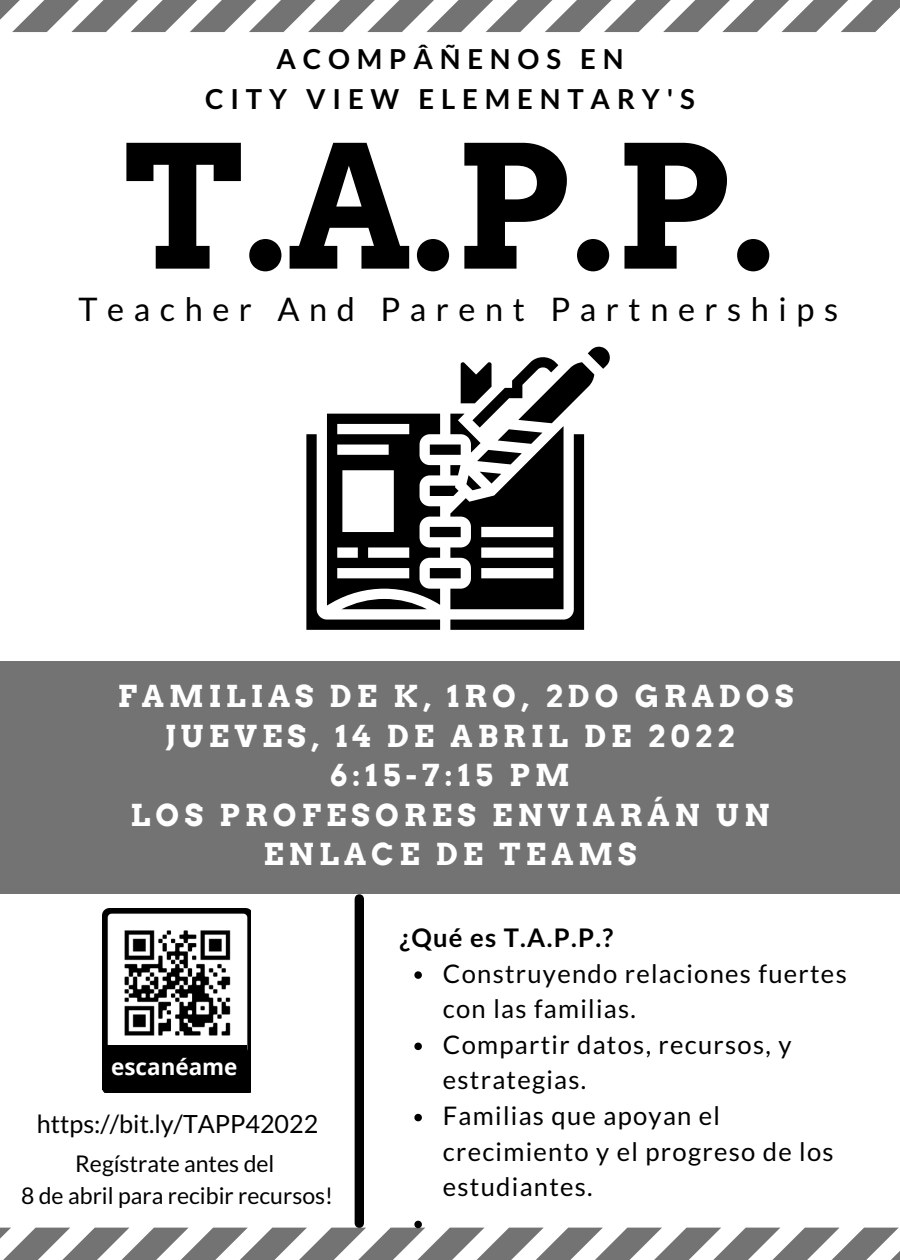
<style>
.page{position:relative;width:900px;height:1260px;background:#fff}
.page>*{position:absolute;margin:0;border:0;box-sizing:border-box;transform-origin:0 0}
.t1{font:700 170px "Arvo";color:#000}
.t2{font:32.5px "Lato";letter-spacing:.295em;color:#000}
.t3{font:700 30.25px "Arvo";letter-spacing:.17em;color:#fff}
.t4{font:700 27.5px "Lato";letter-spacing:.25em;color:#000}
.t5{font:25.5px/35.5px "Lato";letter-spacing:.05em;color:#000}
.t6{font:700 25.5px "Lato";color:#000}
.t7{font:25px "Lato";color:#000}
.t8{font:23px "Lato";color:#000}
.t9{font:700 22.5px "Open Sans";color:#fff}
</style>
<div class="page">
<svg style="left:0;top:0;width:900px;height:32px"></svg>
<div style="left:0;top:662px;width:900px;height:232px;background:#737373"></div>
<svg style="left:414px;top:971px;width:8px;height:8px"></svg>
<svg style="left:414px;top:1043px;width:8px;height:7px"></svg>
<svg style="left:414px;top:1114px;width:8px;height:7px"></svg>
<svg style="left:0;top:1221px;width:900px;height:39px"></svg>
<div style="left:355px;top:899px;width:9px;height:324px;background:#000"></div>
<img style="left:103px;top:908px;width:148px;height:184px">
<div style="left:103px;top:1045px;width:144px;height:45px;background:#000"></div>
<svg style="left:306px;top:347px;width:304px;height:283px"></svg>
<p class="t4" style="left:276px;top:42px;width:349px">ACOMPÂÑENOS EN</p>
<p class="t4" style="left:205px;top:82px;width:491px">CITY VIEW ELEMENTARY'S</p>
<p class="t1" style="left:125px;top:105px;width:652px">T.A.P.P.</p>
<p class="t2" style="left:79px;top:289px;width:761px">Teacher And Parent Partnerships</p>
<p class="t3" style="left:118px;top:678px;width:677px">FAMILIAS DE K, 1RO, 2DO GRADOS</p>
<p class="t3" style="left:165px;top:718px;width:571px">JUEVES, 14 DE ABRIL DE 2022</p>
<p class="t3" style="left:330px;top:757px;width:241px">6:15-7:15 PM</p>
<p class="t3" style="left:131px;top:796px;width:640px">LOS PROFESORES ENVIARÁN UN</p>
<p class="t3" style="left:263px;top:836px;width:375px">ENLACE DE TEAMS</p>
<p class="t9" style="left:111px;top:1051px;width:128px">escanéame</p>
<p class="t7" style="left:37px;top:1108px;width:283px">https://bit.ly/TAPP42022</p>
<p class="t8" style="left:75px;top:1149px;width:201px">Regístrate antes del</p>
<p class="t8" style="left:21px;top:1181px;width:313px">8 de abril para recibir recursos!</p>
<p class="t6" style="left:399px;top:922px;width:215px">¿Qué es T.A.P.P.?</p>
<p class="t5" style="left:443px;top:955px;width:405px">Construyendo relaciones fuertes con las familias.</p>
<p class="t5" style="left:443px;top:1026px;width:350px">Compartir datos, recursos, y estrategias.</p>
<p class="t5" style="left:443px;top:1097px;width:392px">Familias que apoyan el crecimiento y el progreso de los estudiantes.</p>
</div>
